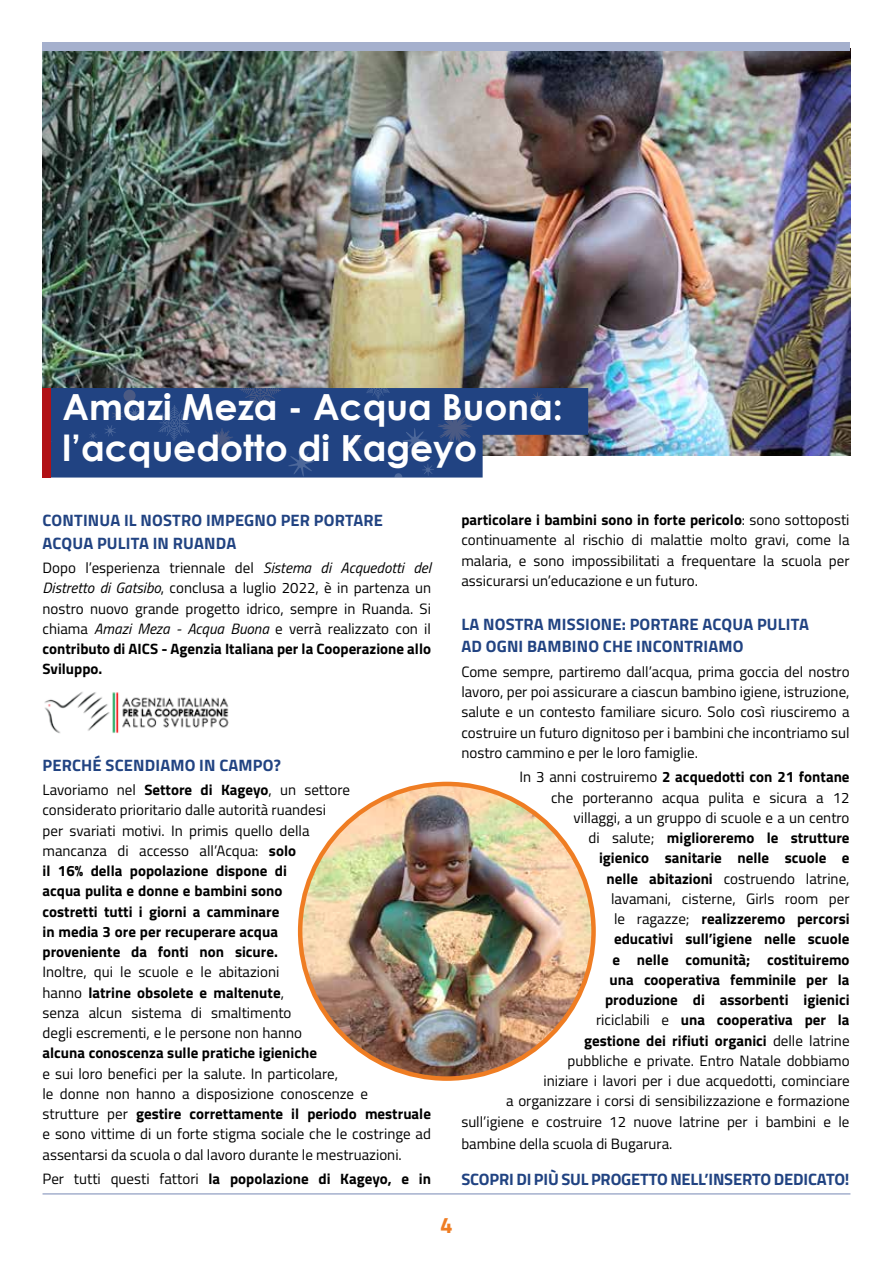
<style>
.page{position:relative;width:893px;height:1263px;background:#fff}
.page>*{position:absolute;margin:0;border:0;box-sizing:border-box;transform-origin:0 0}
.t1{font:700 36px/40.5px "Century Gothic";color:#fff}
.t2{font:700 22.5px "Titillium";color:#ef7d23}
.t3{font:700 16.5px/22.5px "Titillium";letter-spacing:.01em;color:#214382}
.t4{font:700 16.5px "Titillium";letter-spacing:-.01em;color:#214382}
.t5{font:15px/20.2px "Titillium";color:#000;text-align:justify}
.t6{font:700 15px/20.2px "Titillium";color:#000}
.s1{font-style:italic}
.s2{font-weight:700}
.s3{font-weight:400}
</style>
<div class="page">
<img style="left:43px;top:51px;width:807px;height:404px">
<svg style="left:51px;top:388px;width:537px;height:89px;background:#365288"></svg>
<svg style="left:239px;top:388px;width:42px;height:20px"></svg>
<svg style="left:104px;top:407px;width:37px;height:30px"></svg>
<svg style="left:51px;top:435px;width:1px;height:12px"></svg>
<svg style="left:394px;top:473px;width:8px;height:4px"></svg>
<svg style="left:158px;top:405px;width:35px;height:47px;background:#294a86"></svg>
<svg style="left:207px;top:424px;width:30px;height:30px"></svg>
<svg style="left:89px;top:432px;width:8px;height:8px"></svg>
<svg style="left:351px;top:388px;width:128px;height:65px;background:#244582"></svg>
<svg style="left:422px;top:464px;width:12px;height:12px"></svg>
<div style="left:123px;top:390px;width:13px;height:12px;background:#4b5a83;border-radius:50%"></div>
<svg style="left:288px;top:451px;width:26px;height:26px"></svg>
<svg style="left:579px;top:469px;width:9px;height:8px"></svg>
<svg style="left:521px;top:453px;width:13px;height:12px"></svg>
<svg style="left:531px;top:392px;width:15px;height:26px"></svg>
<svg style="left:572px;top:449px;width:12px;height:12px"></svg>
<div style="left:43px;top:388px;width:8px;height:89px;background:#b11116"></div>
<div style="left:43px;top:43px;width:807px;height:8px;background:#a5b0cd"></div>
<hr style="left:43px;top:1193px;width:807px;height:1px;background:#a5b0cd">
<img style="left:300px;top:784px;width:293px;height:294px">
<img style="left:44px;top:692px;width:185px;height:42px">
<h1 class="t1" style="left:62px;top:386px;width:502px">Amazi Meza - Acqua Buona: l’acquedotto di Kageyo</h1>
<p class="t3" style="left:43px;top:508px;width:303px;text-indent:57px">ua il nostro im pegno per portare acqua pulita</p>
<p class="t3" style="left:43px;top:508px;width:30px">Contin</p>
<p class="t3" style="left:153px;top:531px;width:53px">in Ruanda</p>
<p class="t5" style="left:43px;top:557px;width:390px">Dopo l’esperienza triennale del <span class="s1">Sistema di Acquedotti del Distretto di Gatsibo</span>, conclusa a luglio 2022, è in partenza un nostro nuovo grande progetto idrico, sempre in Ruanda. Si chiama <span class="s1">Amazi Meza - Acqua Buona</span> e verrà realizzato con il <span class="s2">contributo di AICS - Agenzia Italiana per la Cooperazione allo Sviluppo.</span></p>
<p class="t3" style="left:43px;top:753px;width:11px">Perc</p>
<p class="t3" style="left:81px;top:753px;width:45px">hé scendiam</p>
<p class="t3" style="left:185px;top:753px;width:47px">o in cam</p>
<p class="t3" style="left:253px;top:753px;width:29px">po?</p>
<p class="t6" style="left:43px;top:779px;width:309px"><span class="s3">Lavoriamo nel</span> Settore di Kageyo<span class="s3">, un settore considerato prioritario dalle autorità ruandesi per svariati motivi. In primis quello della mancanza di accesso all’Acqua:</span> solo<br>il 16% della popolazione dispone di<br>acqua pulita e donne e bambini sono<br>costretti tutti i giorni a camminare<br>in media 3 ore per recuperare acqua proveniente da fonti non sicure.</p>
<p class="t5" style="left:43px;top:961px;width:261px;text-align:left">Inoltre, qui le scuole e le abitazioni hanno <span class="s2">latrine obsolete e maltenute</span>, senza alcun sistema di smaltimento degli escrementi, e le persone non hanno</p>
<p class="t6" style="left:43px;top:1042px;width:276px">alcuna conoscenza sulle pratiche igieniche</p>
<p class="t5" style="left:43px;top:1062px;width:390px;text-align:left">e sui loro benefici per la salute. In particolare,<br>le donne non hanno a disposizione conoscenze e<br>strutture per <span class="s2">gestire correttamente il periodo mestruale </span>e sono vittime di un forte stigma sociale che le costringe ad assentarsi da scuola o dal lavoro durante le mestruazioni.</p>
<p class="t6" style="left:43px;top:1168px;width:390px"><span class="s3">Per tutti questi fattori</span> la popolazione di Kageyo, e in</p>
<p class="t5" style="left:461px;top:509px;width:390px"><span class="s2">particolare i bambini sono in forte pericolo</span>: sono sottoposti continuamente al rischio di malattie molto gravi, come la malaria, e sono impossibilitati a frequentare la scuola per assicurarsi un’educazione e un futuro.</p>
<p class="t3" style="left:461px;top:612px;width:64px">La nostra</p>
<p class="t3" style="left:548px;top:612px;width:114px">missione: portare</p>
<p class="t3" style="left:703px;top:612px;width:84px">acqua pulita</p>
<p class="t3" style="left:461px;top:634px;width:77px">ad ogni bambin</p>
<p class="t3" style="left:588px;top:634px;width:95px">o che incontriam</p>
<p class="t3" style="left:733px;top:634px;width:12px">o</p>
<p class="t5" style="left:461px;top:661px;width:390px">Come sempre, partiremo dall’acqua, prima goccia del nostro lavoro, per poi assicurare a ciascun bambino igiene, istruzione, salute e un contesto familiare sicuro. Solo così riusciremo a costruire un futuro dignitoso per i bambini che incontriamo sul nostro cammino e per le loro famiglie.</p>
<p class="t5" style="left:461px;top:766px;width:390px;text-align:right">In 3 anni costruiremo <span class="s2">2 acquedotti con 21 fontane<br></span>che porteranno acqua pulita e sicura a 12<br>villaggi, a un gruppo di scuole e a un centro<br>di salute; <span class="s2">miglioreremo le strutture<br>igienico sanitarie nelle scuole e<br>nelle abitazioni</span> costruendo latrine,<br>lavamani, cisterne, Girls room per<br>le ragazze; <span class="s2">realizzeremo percorsi<br>educativi sull’igiene nelle scuole<br>e nelle comunità; costituiremo<br>una cooperativa femminile per la<br>produzione di assorbenti igienici<br></span>riciclabili e <span class="s2">una cooperativa per la<br>gestione dei rifiuti organici</span> delle latrine<br>pubbliche e private. Entro Natale dobbiamo<br>iniziare i lavori per i due acquedotti, cominciare<br>a organizzare i corsi di sensibilizzazione e formazione sull’igiene e costruire 12 nuove latrine per i bambini e le</p>
<p class="t5" style="left:461px;top:1133px;width:213px">bambine della scuola di Bugarura.</p>
<p class="t4" style="left:461px;top:1167px;width:219px">Scopri di più sul progetto nell</p>
<p class="t3" style="left:704px;top:1167px;width:79px">’inserto dedicat</p>
<p class="t3" style="left:834px;top:1167px;width:17px">o!</p>
<h2 class="t2" style="left:440px;top:1208px;width:14px">4</h2>
</div>
